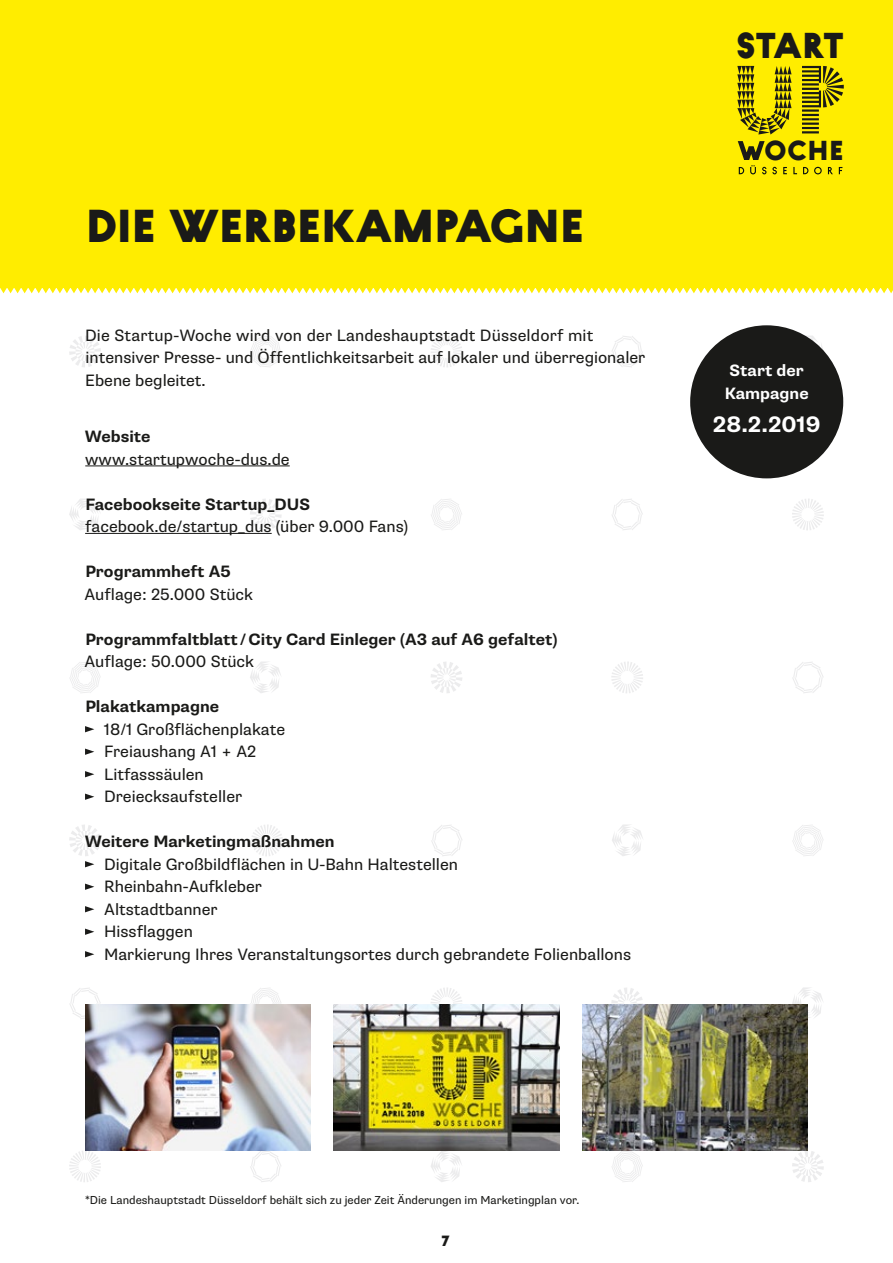
<style>
.page{position:relative;width:893px;height:1263px;background:#fff}
.page>*{position:absolute;margin:0;border:0;box-sizing:border-box;transform-origin:0 0}
.t1{font:700 42px "Pattern Blank";letter-spacing:-.005em;color:#1a1a18}
.t2{font:700 32.85px "Pattern Blank";letter-spacing:.005em;color:#1a1a18}
.t3{font:700 24.9px "Pattern Blank";color:#1a1a18}
.t4{font:700 22.5px "Supria Sans";color:#fff}
.t5{font:16.5px/22.5px "Supria Sans";color:#1a1a18}
.t6{font:700 16.5px "Supria Sans";color:#1a1a18}
.t7{font:700 16.5px/22.5px "Supria Sans";color:#fff}
.t8{font:700 13.5px "Pattern Blank";color:#1a1a18}
.t9{font:11.7px "Supria Sans";color:#1a1a18}
</style>
<div class="page">
<div style="left:0;top:0;width:893px;height:288px;background:#ffed00"></div>
<svg style="left:0;top:288px;width:893px;height:5px"></svg>
<svg style="left:69px;top:499px;width:31px;height:31px"></svg>
<svg style="left:612px;top:499px;width:31px;height:31px"></svg>
<svg style="left:431px;top:499px;width:31px;height:31px"></svg>
<svg style="left:250px;top:499px;width:32px;height:31px"></svg>
<svg style="left:792px;top:499px;width:32px;height:31px"></svg>
<svg style="left:250px;top:662px;width:31px;height:31px"></svg>
<svg style="left:792px;top:662px;width:31px;height:31px"></svg>
<svg style="left:70px;top:662px;width:31px;height:31px"></svg>
<svg style="left:431px;top:662px;width:31px;height:31px"></svg>
<svg style="left:611px;top:662px;width:32px;height:31px"></svg>
<svg style="left:612px;top:825px;width:31px;height:31px"></svg>
<svg style="left:431px;top:825px;width:31px;height:31px"></svg>
<svg style="left:792px;top:825px;width:31px;height:31px"></svg>
<svg style="left:251px;top:825px;width:32px;height:31px"></svg>
<svg style="left:70px;top:988px;width:31px;height:31px"></svg>
<svg style="left:792px;top:987px;width:31px;height:31px"></svg>
<svg style="left:250px;top:988px;width:32px;height:17px"></svg>
<svg style="left:611px;top:988px;width:32px;height:17px"></svg>
<svg style="left:431px;top:988px;width:31px;height:17px"></svg>
<svg style="left:250px;top:1151px;width:31px;height:31px"></svg>
<svg style="left:431px;top:1151px;width:31px;height:31px"></svg>
<svg style="left:612px;top:1151px;width:31px;height:31px"></svg>
<svg style="left:792px;top:1151px;width:32px;height:31px"></svg>
<svg style="left:69px;top:1151px;width:32px;height:31px"></svg>
<svg style="left:612px;top:336px;width:31px;height:31px"></svg>
<svg style="left:807px;top:336px;width:16px;height:13px"></svg>
<svg style="left:250px;top:336px;width:31px;height:31px"></svg>
<svg style="left:69px;top:336px;width:32px;height:31px"></svg>
<svg style="left:431px;top:336px;width:31px;height:31px"></svg>
<hr style="left:85px;top:466px;width:205px;height:1px;background:#1a1a18">
<hr style="left:85px;top:533px;width:187px;height:1px;background:#1a1a18">
<svg style="left:85px;top:726px;width:9px;height:6px"></svg>
<svg style="left:85px;top:748px;width:9px;height:7px"></svg>
<svg style="left:85px;top:771px;width:9px;height:6px"></svg>
<svg style="left:85px;top:793px;width:9px;height:7px"></svg>
<svg style="left:69px;top:825px;width:32px;height:42px"></svg>
<svg style="left:85px;top:883px;width:9px;height:7px"></svg>
<svg style="left:85px;top:906px;width:9px;height:6px"></svg>
<svg style="left:85px;top:928px;width:9px;height:7px"></svg>
<svg style="left:85px;top:951px;width:9px;height:6px"></svg>
<img style="left:85px;top:1005px;width:225px;height:146px">
<img style="left:334px;top:1005px;width:225px;height:146px">
<img style="left:583px;top:1005px;width:225px;height:146px">
<div style="left:690px;top:325px;width:153px;height:153px;background:#1a1a18;border-radius:50%"></div>
<svg style="left:737px;top:66px;width:54px;height:69px"></svg>
<svg style="left:802px;top:66px;width:42px;height:67px"></svg>
<svg style="left:738px;top:141px;width:104px;height:33px"></svg>
<p class="t1" style="left:86px;top:196px;width:500px">DIE WERBEKAMPAGNE</p>
<p class="t5" style="left:85px;top:324px;width:562px">Die Startup-Woche wird von der Landeshauptstadt Düsseldorf mit intensiver Presse- und Öffentlichkeitsarbeit auf lokaler und überregionaler<br>Ebene begleitet.</p>
<p class="t6" style="left:85px;top:426px;width:67px">Website</p>
<p class="t5" style="left:85px;top:448px;width:206px">www.startupwoche-dus.de</p>
<p class="t6" style="left:85px;top:494px;width:226px">Facebookseite Startup_DUS</p>
<p class="t5" style="left:85px;top:515px;width:325px">facebook.de/startup_dus (über 9.000 Fans)</p>
<p class="t6" style="left:85px;top:561px;width:147px">Programmheft A5</p>
<p class="t5" style="left:85px;top:583px;width:170px">Auflage: 25.000 Stück</p>
<p class="t6" style="left:85px;top:629px;width:474px">Programmfaltblatt /City Card Einleger (A3 auf A6 gefaltet)</p>
<p class="t5" style="left:85px;top:650px;width:171px">Auflage: 50.000 Stück</p>
<p class="t6" style="left:85px;top:696px;width:135px">Plakatkampagne</p>
<p class="t5" style="left:104px;top:718px;width:182px">18/1 Großflächenplakate</p>
<p class="t5" style="left:104px;top:740px;width:154px">Freiaushang A1 + A2</p>
<p class="t5" style="left:104px;top:763px;width:101px">Litfasssäulen</p>
<p class="t5" style="left:104px;top:785px;width:140px">Dreiecksaufsteller</p>
<p class="t6" style="left:85px;top:831px;width:251px">Weitere Marketingmaßnahmen</p>
<p class="t5" style="left:104px;top:853px;width:355px">Digitale Großbildflächen in U-Bahn Haltestellen</p>
<p class="t5" style="left:104px;top:875px;width:159px">Rheinbahn-Aufkleber</p>
<p class="t5" style="left:104px;top:898px;width:115px">Altstadtbanner</p>
<p class="t5" style="left:104px;top:920px;width:90px">Hissflaggen</p>
<p class="t5" style="left:104px;top:943px;width:528px">Markierung Ihres Veranstaltungsortes durch gebrandete Folienballons</p>
<h2 class="t2" style="left:736px;top:22px;width:108px">START</h2>
<h3 class="t3" style="left:765px;top:133px;width:80px">OCHE</h3>
<p class="t7" style="left:725px;top:359px;width:86px">Start der<br>Kampagne</p>
<p class="t4" style="left:713px;top:410px;width:109px">28.2.2019</p>
<p class="t9" style="left:85px;top:1192px;width:496px">*Die Landeshauptstadt Düsseldorf behält sich zu jeder Zeit Änderungen im Marketingplan vor.</p>
<p class="t8" style="left:442px;top:1231px;width:9px">7</p>
</div>
